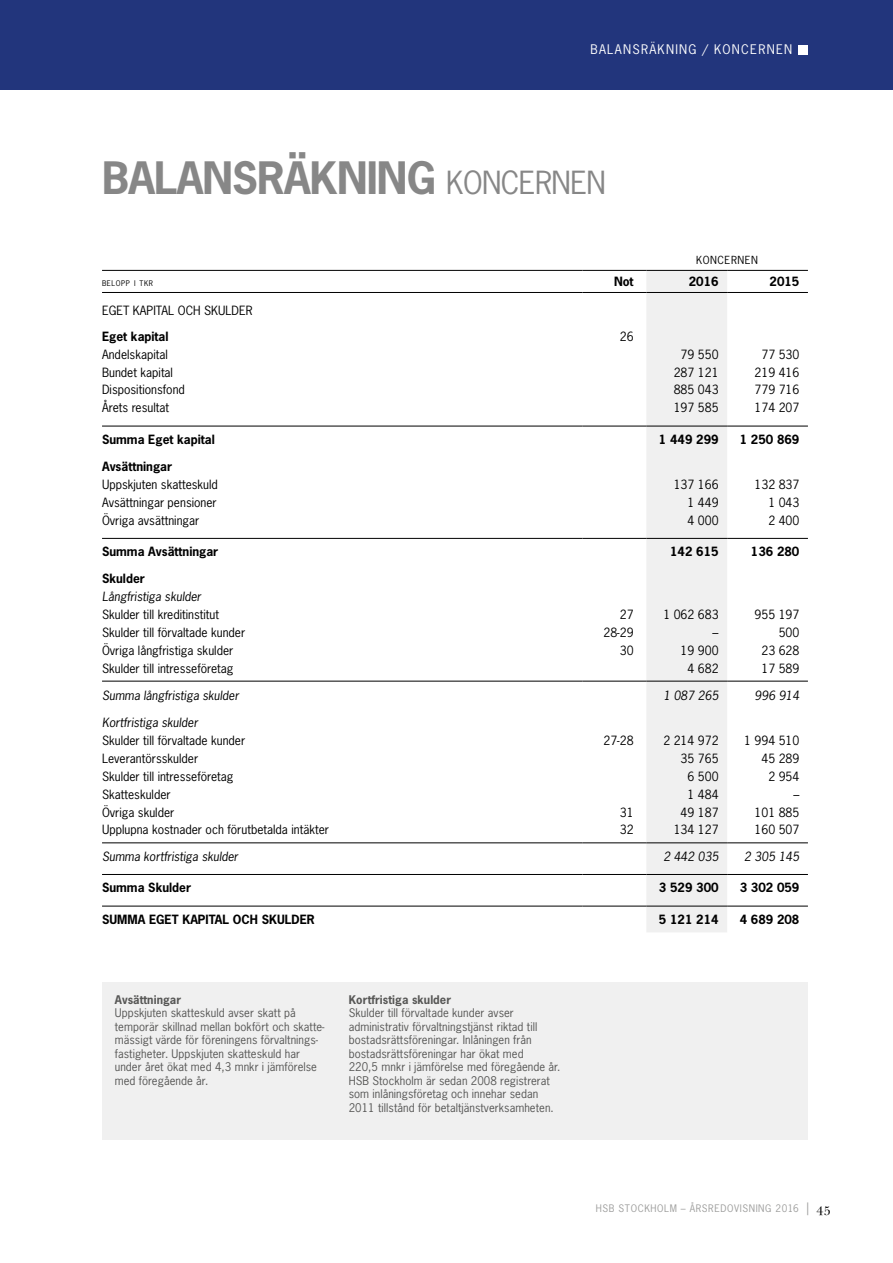
<style>
.page{position:relative;width:893px;height:1263px;background:#fff}
.page>*{position:absolute;margin:0;border:0;box-sizing:border-box;transform-origin:0 0}
.t1{font:700 42px "News Gothic Std";letter-spacing:-.02em;color:#878787}
.t2{font:12.45px "News Gothic Std";letter-spacing:.1em;color:#fff}
.t3{font:12px "News Gothic Std";color:#000}
.t4{font:700 12px "News Gothic Std";color:#000}
.t5{font:italic 12px "News Gothic Std";color:#000}
.t6{font:11.25px/13.5px "News Gothic Std";letter-spacing:.005em;color:#575756}
.t7{font:700 11.25px "News Gothic Std";letter-spacing:.005em;color:#575756}
.t8{font:10.5px "News Gothic Std";letter-spacing:.05em;color:#000}
.t9{font:9.75px "News Gothic Std";letter-spacing:.06em;color:#9d9d9c}
.t10{font:7.35px "News Gothic Std";letter-spacing:.07em;color:#000}
.s1{font-weight:400;font-size:30px}
.s2{font-family:"New Baskerville Std";font-size:12.75px}
.s3{font-family:"New Baskerville Std";font-size:12.75px;color:#000}
</style>
<div class="page">
<div style="left:0;top:0;width:893px;height:89px;background:#22357c"></div>
<div style="left:798px;top:45px;width:10px;height:9px;background:#fff"></div>
<div style="left:646px;top:271px;width:81px;height:661px;background:#f0f0f0"></div>
<hr style="left:102px;top:270px;width:481px;height:1px;background:#000">
<hr style="left:583px;top:270px;width:63px;height:1px;background:#000">
<hr style="left:646px;top:270px;width:81px;height:1px;background:#000">
<hr style="left:727px;top:270px;width:81px;height:1px;background:#000">
<hr style="left:102px;top:292px;width:481px;height:1px;background:#000">
<hr style="left:583px;top:292px;width:63px;height:1px;background:#000">
<hr style="left:646px;top:292px;width:81px;height:1px;background:#000">
<hr style="left:727px;top:292px;width:81px;height:1px;background:#000">
<hr style="left:102px;top:874px;width:481px;height:1px;background:#000">
<hr style="left:583px;top:874px;width:63px;height:1px;background:#000">
<hr style="left:646px;top:874px;width:81px;height:1px;background:#000">
<hr style="left:727px;top:874px;width:81px;height:1px;background:#000">
<hr style="left:102px;top:538px;width:481px;height:1px;background:#000">
<hr style="left:583px;top:538px;width:63px;height:1px;background:#000">
<hr style="left:646px;top:538px;width:81px;height:1px;background:#000">
<hr style="left:727px;top:538px;width:81px;height:1px;background:#000">
<hr style="left:102px;top:426px;width:481px;height:1px;background:#000">
<hr style="left:583px;top:426px;width:63px;height:1px;background:#000">
<hr style="left:646px;top:426px;width:81px;height:1px;background:#000">
<hr style="left:727px;top:426px;width:81px;height:1px;background:#000">
<hr style="left:102px;top:681px;width:481px;height:1px;background:#000">
<hr style="left:583px;top:681px;width:63px;height:1px;background:#000">
<hr style="left:646px;top:681px;width:81px;height:1px;background:#000">
<hr style="left:727px;top:681px;width:81px;height:1px;background:#000">
<hr style="left:102px;top:842px;width:481px;height:1px;background:#000">
<hr style="left:583px;top:842px;width:63px;height:1px;background:#000">
<hr style="left:646px;top:842px;width:81px;height:1px;background:#000">
<hr style="left:727px;top:842px;width:81px;height:1px;background:#000">
<hr style="left:102px;top:906px;width:481px;height:1px;background:#000">
<hr style="left:583px;top:906px;width:63px;height:1px;background:#000">
<hr style="left:646px;top:906px;width:81px;height:1px;background:#000">
<hr style="left:727px;top:906px;width:81px;height:1px;background:#000">
<div style="left:102px;top:982px;width:706px;height:158px;background:#f0f0f0"></div>
<p class="t2" style="left:590px;top:42px;width:203px">BALANSRÄKNING / KONCERNEN</p>
<h1 class="t1" style="left:102px;top:151px;width:505px">BALANSRÄKNING <span class="s1">KONCERNEN</span></h1>
<p class="t8" style="left:696px;top:253px;width:63px">KONCERNEN</p>
<p class="t10" style="left:102px;top:279px;width:52px">BELOPP I TKR</p>
<p class="t4" style="left:614px;top:274px;width:21px">Not</p>
<p class="t4" style="left:689px;top:274px;width:31px">2016</p>
<p class="t4" style="left:770px;top:274px;width:31px">2015</p>
<p class="t3" style="left:102px;top:302px;width:152px">EGET KAPITAL OCH SKULDER</p>
<p class="t4" style="left:102px;top:328px;width:68px">Eget kapital</p>
<p class="t3" style="left:620px;top:329px;width:15px">26</p>
<p class="t3" style="left:102px;top:346px;width:67px">Andelskapital</p>
<p class="t3" style="left:681px;top:346px;width:40px">79 550</p>
<p class="t3" style="left:761px;top:346px;width:40px">77 530</p>
<p class="t3" style="left:102px;top:364px;width:73px">Bundet kapital</p>
<p class="t3" style="left:674px;top:364px;width:46px">287 121</p>
<p class="t3" style="left:754px;top:364px;width:46px">219 416</p>
<p class="t3" style="left:102px;top:382px;width:84px">Dispositionsfond</p>
<p class="t3" style="left:674px;top:382px;width:46px">885 043</p>
<p class="t3" style="left:754px;top:382px;width:46px">779 716</p>
<p class="t3" style="left:102px;top:400px;width:68px">Årets resultat</p>
<p class="t3" style="left:674px;top:400px;width:46px">197 585</p>
<p class="t3" style="left:754px;top:400px;width:46px">174 207</p>
<p class="t4" style="left:102px;top:431px;width:114px">Summa Eget kapital</p>
<p class="t4" style="left:659px;top:431px;width:61px">1 449 299</p>
<p class="t4" style="left:740px;top:431px;width:61px">1 250 869</p>
<p class="t4" style="left:102px;top:459px;width:72px">Avsättningar</p>
<p class="t3" style="left:102px;top:477px;width:117px">Uppskjuten skatteskuld</p>
<p class="t3" style="left:674px;top:477px;width:46px">137 166</p>
<p class="t3" style="left:754px;top:477px;width:46px">132 837</p>
<p class="t3" style="left:102px;top:494px;width:116px">Avsättningar pensioner</p>
<p class="t3" style="left:687px;top:494px;width:33px">1 449</p>
<p class="t3" style="left:768px;top:494px;width:33px">1 043</p>
<p class="t3" style="left:102px;top:512px;width:99px">Övriga avsättningar</p>
<p class="t3" style="left:687px;top:512px;width:33px">4 000</p>
<p class="t3" style="left:768px;top:512px;width:33px">2 400</p>
<p class="t4" style="left:102px;top:544px;width:118px">Summa Avsättningar</p>
<p class="t4" style="left:670px;top:544px;width:50px">142 615</p>
<p class="t4" style="left:751px;top:544px;width:50px">136 280</p>
<p class="t4" style="left:102px;top:571px;width:44px">Skulder</p>
<p class="t5" style="left:102px;top:589px;width:101px">Långfristiga skulder</p>
<p class="t3" style="left:102px;top:607px;width:119px">Skulder till kreditinstitut</p>
<p class="t3" style="left:620px;top:607px;width:15px">27</p>
<p class="t3" style="left:663px;top:607px;width:57px">1 062 683</p>
<p class="t3" style="left:754px;top:607px;width:46px">955 197</p>
<p class="t3" style="left:102px;top:625px;width:145px">Skulder till förvaltade kunder</p>
<p class="t3" style="left:603px;top:625px;width:32px">28-29</p>
<p class="t3" style="left:713px;top:625px;width:7px">–</p>
<p class="t3" style="left:779px;top:625px;width:22px">500</p>
<p class="t3" style="left:102px;top:643px;width:133px">Övriga långfristiga skulder</p>
<p class="t3" style="left:620px;top:643px;width:15px">30</p>
<p class="t3" style="left:681px;top:643px;width:40px">19 900</p>
<p class="t3" style="left:761px;top:643px;width:40px">23 628</p>
<p class="t3" style="left:102px;top:660px;width:133px">Skulder till intresseföretag</p>
<p class="t3" style="left:687px;top:660px;width:33px">4 682</p>
<p class="t3" style="left:761px;top:660px;width:40px">17 589</p>
<p class="t5" style="left:102px;top:688px;width:138px">Summa långfristiga skulder</p>
<p class="t5" style="left:663px;top:688px;width:57px">1 087 265</p>
<p class="t5" style="left:754px;top:688px;width:46px">996 914</p>
<p class="t5" style="left:102px;top:715px;width:97px">Kortfristiga skulder</p>
<p class="t3" style="left:102px;top:733px;width:145px">Skulder till förvaltade kunder</p>
<p class="t3" style="left:603px;top:733px;width:32px">27-28</p>
<p class="t3" style="left:663px;top:733px;width:57px">2 214 972</p>
<p class="t3" style="left:744px;top:733px;width:57px">1 994 510</p>
<p class="t3" style="left:102px;top:751px;width:98px">Leverantörsskulder</p>
<p class="t3" style="left:681px;top:751px;width:40px">35 765</p>
<p class="t3" style="left:761px;top:751px;width:40px">45 289</p>
<p class="t3" style="left:102px;top:769px;width:133px">Skulder till intresseföretag</p>
<p class="t3" style="left:687px;top:769px;width:33px">6 500</p>
<p class="t3" style="left:768px;top:769px;width:33px">2 954</p>
<p class="t3" style="left:102px;top:786px;width:70px">Skatteskulder</p>
<p class="t3" style="left:687px;top:786px;width:33px">1 484</p>
<p class="t3" style="left:793px;top:786px;width:7px">–</p>
<p class="t3" style="left:102px;top:804px;width:74px">Övriga skulder</p>
<p class="t3" style="left:620px;top:804px;width:15px">31</p>
<p class="t3" style="left:681px;top:804px;width:40px">49 187</p>
<p class="t3" style="left:754px;top:804px;width:46px">101 885</p>
<p class="t3" style="left:102px;top:822px;width:228px">Upplupna kostnader och förutbetalda intäkter</p>
<p class="t3" style="left:620px;top:822px;width:15px">32</p>
<p class="t3" style="left:674px;top:822px;width:46px">134 127</p>
<p class="t3" style="left:754px;top:822px;width:46px">160 507</p>
<p class="t5" style="left:102px;top:848px;width:138px">Summa kortfristiga skulder</p>
<p class="t5" style="left:663px;top:848px;width:57px">2 442 035</p>
<p class="t5" style="left:744px;top:848px;width:57px">2 305 145</p>
<p class="t4" style="left:102px;top:880px;width:91px">Summa Skulder</p>
<p class="t4" style="left:659px;top:880px;width:61px">3 529 300</p>
<p class="t4" style="left:740px;top:880px;width:61px">3 302 059</p>
<p class="t4" style="left:102px;top:911px;width:214px">SUMMA EGET KAPITAL OCH SKULDER</p>
<p class="t4" style="left:659px;top:911px;width:61px">5 121 214</p>
<p class="t4" style="left:740px;top:911px;width:61px">4 689 208</p>
<p class="t7" style="left:115px;top:992px;width:68px">Avsättningar</p>
<p class="t6" style="left:115px;top:1006px;width:211px">Uppskjuten skatteskuld avser skatt på temporär skillnad mellan bokfört och skatte&shy;mässigt värde för föreningens förvaltnings&shy;fastigheter. Uppskjuten skatteskuld har under året ökat med 4,3 mnkr i jämförelse med föregående år.</p>
<p class="t7" style="left:349px;top:992px;width:104px">Kortfristiga skulder</p>
<p class="t6" style="left:349px;top:1006px;width:213px">Skulder till förvaltade kunder avser administrativ förvaltningstjänst riktad till bostadsrättsföreningar. Inlåningen från bostadsrättsföreningar har ökat med<br>220,5 mnkr i jämförelse med föregående år.<br>HSB Stockholm är sedan 2008 registrerat som inlåningsföretag och innehar sedan 2011 tillstånd för betaltjänstverksamheten.</p>
<p class="t9" style="left:596px;top:1202px;width:236px">HSB STOCKHOLM – ÅRSREDOVISNING 2016 <span class="s2">|</span> <span class="s3">45</span></p>
</div>
